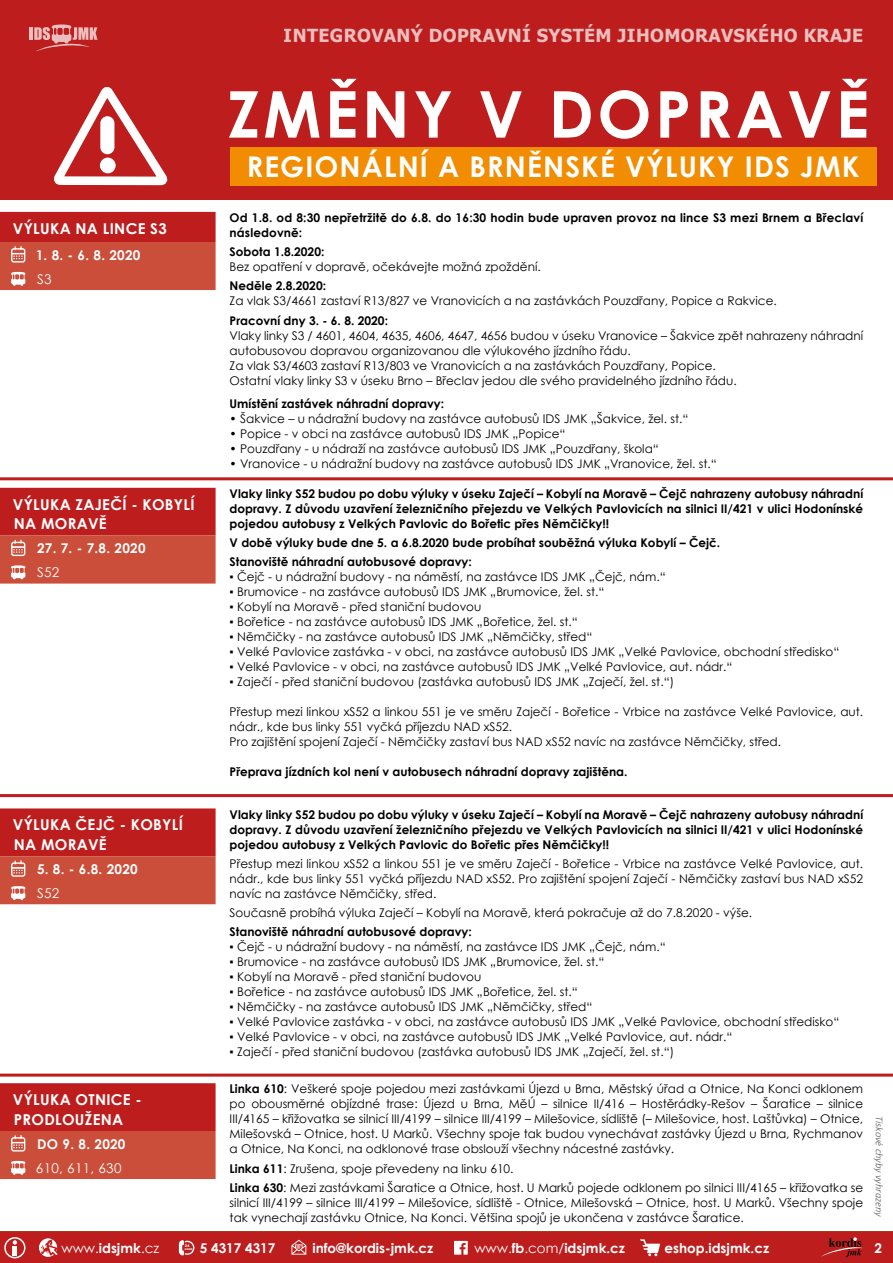
<style>
.page{position:relative;width:893px;height:1263px;background:#fff}
.page>*{position:absolute;margin:0;border:0;box-sizing:border-box;transform-origin:0 0}
.t1{font:700 64.5px "Century Gothic";letter-spacing:.055em;color:#fff}
.t2{font:700 28.5px "Century Gothic";letter-spacing:.04em;color:#fff}
.t3{font:700 18px "Tahoma";letter-spacing:.02em;color:#fff}
.t4{font:700 15px/19.5px "Century Gothic";letter-spacing:.02em;color:#fff}
.t5{font:700 13.5px "Century Gothic";color:#fff}
.t6{font:13.5px "Century Gothic";letter-spacing:.02em;color:#fff}
.t7{font:12px/15px "Century Gothic";color:#000}
.t8{font:700 12px/15px "Century Gothic";color:#000}
.t9{font:italic 300 10.5px "Calibri";letter-spacing:-.005em;color:#575756}
.t10{font:700 4.95px "Century Gothic";color:#fff}
.t11{font:900 3.45px "Neo Sans";color:#fff;scale:1.04 1}
.t12{font:900 2.25px "Neo Sans";color:#fff;scale:1.04 1}
.s1{font-weight:700}
.s2{font-weight:400}
</style>
<div class="page">
<div style="left:0;top:0;width:893px;height:199px;background:#bd1d1d"></div>
<div style="left:230px;top:147px;width:646px;height:38px;background:#f28c00"></div>
<svg style="left:54px;top:87px;width:114px;height:99px"></svg>
<div style="left:100px;top:158px;width:16px;height:15px;background:#fff;border-radius:50%"></div>
<div style="left:100px;top:116px;width:14px;height:38px;background:#fff;border-radius:7px"></div>
<svg style="left:30px;top:24px;width:68px;height:27px"></svg>
<hr style="left:0;top:477px;width:893px;height:3px;background:#bd1d1d">
<svg style="left:0;top:212px;width:216px;height:78px;background:#c53e31"></svg>
<svg style="left:0;top:488px;width:216px;height:96px;background:#c4392f"></svg>
<hr style="left:0;top:794px;width:893px;height:3px;background:#bd1d1d">
<svg style="left:0;top:1231px;width:893px;height:32px;background:#bd2423"></svg>
<svg style="left:0;top:1083px;width:216px;height:96px;background:#c4382e"></svg>
<hr style="left:0;top:1073px;width:893px;height:3px;background:#bd1d1d">
<svg style="left:0;top:808px;width:216px;height:96px;background:#c4392f"></svg>
<h3 class="t3" style="left:284px;top:23px;width:581px">INTEGROVANÝ DOPRAVNÍ SYSTÉM JIHOMORAVSKÉHO KRAJE</h3>
<p class="t4" style="left:13px;top:218px;width:155px">VÝLUKA NA LINCE S3</p>
<p class="t5" style="left:36px;top:245px;width:106px">1. 8. - 6. 8. 2020</p>
<p class="t6" style="left:37px;top:270px;width:16px">S3</p>
<p class="t4" style="left:13px;top:494px;width:183px">VÝLUKA ZAJEČÍ - KOBYLÍ<br>NA MORAVĚ</p>
<p class="t5" style="left:37px;top:538px;width:110px">27. 7. - 7.8. 2020</p>
<p class="t6" style="left:37px;top:563px;width:24px">S52</p>
<p class="t4" style="left:13px;top:814px;width:172px">VÝLUKA ČEJČ - KOBYLÍ<br>NA MORAVĚ</p>
<p class="t5" style="left:37px;top:859px;width:102px">5. 8. - 6.8. 2020</p>
<p class="t6" style="left:37px;top:884px;width:24px">S52</p>
<p class="t4" style="left:13px;top:1089px;width:131px">VÝLUKA OTNICE -<br>PRODLOUŽENA</p>
<p class="t5" style="left:37px;top:1134px;width:90px">DO 9. 8. 2020</p>
<p class="t6" style="left:36px;top:1158px;width:87px">610, 611, 630</p>
<h1 class="t1" style="left:227px;top:65px;width:643px">ZMĚNY V DOPRAVĚ</h1>
<h2 class="t2" style="left:247px;top:145px;width:614px">REGIONÁLNÍ A BRNĚNSKÉ VÝLUKY IDS JMK</h2>
<p class="t8" style="left:230px;top:210px;width:635px">Od 1.8. od 8:30 nepřetržitě do 6.8. do 16:30 hodin bude upraven provoz na lince S3 mezi Brnem a Břeclaví následovně:</p>
<p class="t8" style="left:230px;top:244px;width:96px">Sobota 1.8.2020:</p>
<p class="t7" style="left:230px;top:259px;width:313px">Bez opatření v dopravě, očekávejte možná zpoždění.</p>
<p class="t8" style="left:230px;top:278px;width:98px">Neděle 2.8.2020:</p>
<p class="t7" style="left:230px;top:293px;width:549px">Za vlak S3/4661 zastaví R13/827 ve Vranovicích a na zastávkách Pouzdřany, Popice a Rakvice.</p>
<p class="t8" style="left:230px;top:312px;width:160px">Pracovní dny 3. - 6. 8. 2020:</p>
<p class="t7" style="left:230px;top:328px;width:635px">Vlaky linky S3 / 4601, 4604, 4635, 4606, 4647, 4656 budou v úseku Vranovice – Šakvice zpět nahrazeny náhradní autobusovou dopravou organizovanou dle výlukového jízdního řádu.<br>Za vlak S3/4603 zastaví R13/803 ve Vranovicích a na zastávkách Pouzdřany, Popice.<br>Ostatní vlaky linky S3 v úseku Brno – Břeclav jedou dle svého pravidelného jízdního řádu.</p>
<p class="t8" style="left:230px;top:396px;width:216px">Umístění zastávek náhradní dopravy:</p>
<p class="t7" style="left:230px;top:411px;width:460px">• Šakvice – u nádražní budovy na zastávce autobusů IDS JMK „Šakvice, žel. st.“</p>
<p class="t7" style="left:230px;top:426px;width:337px">• Popice - v obci na zastávce autobusů IDS JMK „Popice“</p>
<p class="t7" style="left:230px;top:441px;width:431px">• Pouzdřany - u nádraží na zastávce autobusů IDS JMK „Pouzdřany, škola“</p>
<p class="t7" style="left:230px;top:456px;width:489px">• Vranovice - u nádražní budovy na zastávce autobusů IDS JMK „Vranovice, žel. st.“</p>
<p class="t8" style="left:230px;top:485px;width:635px;text-align:justify">Vlaky linky S52 budou po dobu výluky v úseku Zaječí – Kobylí na Moravě – Čejč nahrazeny autobusy náhradní dopravy. Z důvodu uzavření železničního přejezdu ve Velkých Pavlovicích na silnici II/421 v ulici Hodonínské pojedou autobusy z Velkých Pavlovic do Bořetic přes Němčičky!!</p>
<p class="t8" style="left:230px;top:533px;width:492px;line-height:19.2px">V době výluky bude dne 5. a 6.8.2020 bude probíhat souběžná výluka Kobylí – Čejč.<br>Stanoviště náhradní autobusové dopravy:</p>
<p class="t7" style="left:230px;top:569px;width:438px">▪ Čejč - u nádražní budovy - na náměstí, na zastávce IDS JMK „Čejč, nám.“</p>
<p class="t7" style="left:230px;top:584px;width:376px">▪ Brumovice - na zastávce autobusů IDS JMK „Brumovice, žel. st.“</p>
<p class="t7" style="left:230px;top:599px;width:253px">▪ Kobylí na Moravě - před staniční budovou</p>
<p class="t7" style="left:230px;top:614px;width:350px">▪ Bořetice - na zastávce autobusů IDS JMK „Bořetice, žel. st.“</p>
<p class="t7" style="left:230px;top:629px;width:364px">▪ Němčičky - na zastávce autobusů IDS JMK „Němčičky, střed“</p>
<p class="t7" style="left:230px;top:644px;width:611px">▪ Velké Pavlovice zastávka - v obci, na zastávce autobusů IDS JMK „Velké Pavlovice, obchodní středisko“</p>
<p class="t7" style="left:230px;top:659px;width:504px">▪ Velké Pavlovice - v obci, na zastávce autobusů IDS JMK „Velké Pavlovice, aut. nádr.“</p>
<p class="t7" style="left:230px;top:674px;width:446px">▪ Zaječí - před staniční budovou (zastávka autobusů IDS JMK „Zaječí, žel. st.“)</p>
<p class="t7" style="left:230px;top:704px;width:635px">Přestup mezi linkou xS52 a linkou 551 je ve směru Zaječí - Bořetice - Vrbice na zastávce Velké Pavlovice, aut. nádr., kde bus linky 551 vyčká příjezdu NAD xS52.<br>Pro zajištění spojení Zaječí - Němčičky zastaví bus NAD xS52 navíc na zastávce Němčičky, střed.</p>
<p class="t8" style="left:230px;top:764px;width:399px">Přeprava jízdních kol není v autobusech náhradní dopravy zajištěna.</p>
<p class="t8" style="left:230px;top:806px;width:635px;text-align:justify">Vlaky linky S52 budou po dobu výluky v úseku Zaječí – Kobylí na Moravě – Čejč nahrazeny autobusy náhradní dopravy. Z důvodu uzavření železničního přejezdu ve Velkých Pavlovicích na silnici II/421 v ulici Hodonínské pojedou autobusy z Velkých Pavlovic do Bořetic přes Němčičky!!</p>
<p class="t7" style="left:230px;top:856px;width:635px;text-align:justify">Přestup mezi linkou xS52 a linkou 551 je ve směru Zaječí - Bořetice - Vrbice na zastávce Velké Pavlovice, aut. nádr., kde bus linky 551 vyčká příjezdu NAD xS52. Pro zajištění spojení Zaječí - Němčičky zastaví bus NAD xS52 navíc na zastávce Němčičky, střed.</p>
<p class="t7" style="left:230px;top:905px;width:524px">Současně probíhá výluka Zaječí – Kobylí na Moravě, která pokračuje až do 7.8.2020 - výše.</p>
<p class="t8" style="left:230px;top:924px;width:244px">Stanoviště náhradní autobusové dopravy:</p>
<p class="t7" style="left:230px;top:939px;width:438px">▪ Čejč - u nádražní budovy - na náměstí, na zastávce IDS JMK „Čejč, nám.“</p>
<p class="t7" style="left:230px;top:954px;width:376px">▪ Brumovice - na zastávce autobusů IDS JMK „Brumovice, žel. st.“</p>
<p class="t7" style="left:230px;top:969px;width:253px">▪ Kobylí na Moravě - před staniční budovou</p>
<p class="t7" style="left:230px;top:984px;width:350px">▪ Bořetice - na zastávce autobusů IDS JMK „Bořetice, žel. st.“</p>
<p class="t7" style="left:230px;top:999px;width:364px">▪ Němčičky - na zastávce autobusů IDS JMK „Němčičky, střed“</p>
<p class="t7" style="left:230px;top:1014px;width:611px">▪ Velké Pavlovice zastávka - v obci, na zastávce autobusů IDS JMK „Velké Pavlovice, obchodní středisko“</p>
<p class="t7" style="left:230px;top:1029px;width:504px">▪ Velké Pavlovice - v obci, na zastávce autobusů IDS JMK „Velké Pavlovice, aut. nádr.“</p>
<p class="t7" style="left:230px;top:1044px;width:446px">▪ Zaječí - před staniční budovou (zastávka autobusů IDS JMK „Zaječí, žel. st.“)</p>
<p class="t7" style="left:230px;top:1081px;width:635px;text-align:justify"><span class="s1">Linka 610</span>: Veškeré spoje pojedou mezi zastávkami Újezd u Brna, Městský úřad a Otnice, Na Konci odklonem po obousměrné objízdné trase: Újezd u Brna, MěÚ – silnice II/416 – Hostěrádky-Rešov – Šaratice – silnice III/4165 – křižovatka se silnicí III/4199 – silnice III/4199 – Milešovice, sídliště (– Milešovice, host. Laštůvka) – Otnice, Milešovská – Otnice, host. U Marků. Všechny spoje tak budou vynechávat zastávky Újezd u Brna, Rychmanov a Otnice, Na Konci, na odklonové trase obslouží všechny nácestné zastávky.</p>
<p class="t7" style="left:230px;top:1158px;width:635px;line-height:19.2px"><span class="s1">Linka 611</span>: Zrušena, spoje převedeny na linku 610.<br><span class="s1">Linka 630</span>: Mezi zastávkami Šaratice a Otnice, host. U Marků pojede odklonem po silnici III/4165 – křižovatka se</p>
<p class="t7" style="left:230px;top:1195px;width:635px">silnicí III/4199 – silnice III/4199 – Milešovice, sídliště - Otnice, Milešovská – Otnice, host. U Marků. Všechny spoje tak vynechají zastávku Otnice, Na Konci. Většina spojů je ukončena v zastávce Šaratice.</p>
<p class="t9" style="left:886px;top:1116px;width:102px;rotate:90deg">Tiskové chyby vyhrazeny</p>
<p class="t12" style="left:185px;top:1248px;width:9px">HODIN</p>
<p class="t5" style="left:200px;top:1238px;width:77px">5 4317 4317</p>
<p class="t10" style="left:297px;top:1244px;width:5px">@</p>
<p class="t5" style="left:312px;top:1238px;width:122px">info@kordis-jmk.cz</p>
<p class="t5" style="left:474px;top:1238px;width:152px"><span class="s2">www.</span>fb<span class="s2">.com/</span>idsjmk.cz</p>
<p class="t5" style="left:664px;top:1238px;width:106px">eshop.idsjmk.cz</p>
<p class="t5" style="left:874px;top:1238px;width:9px">2</p>
<p class="t6" style="left:62px;top:1238px;width:99px">www.<span class="s1">idsjmk</span>.cz</p>
<p class="t11" style="left:185px;top:1244px;width:6px">24</p>
</div>
